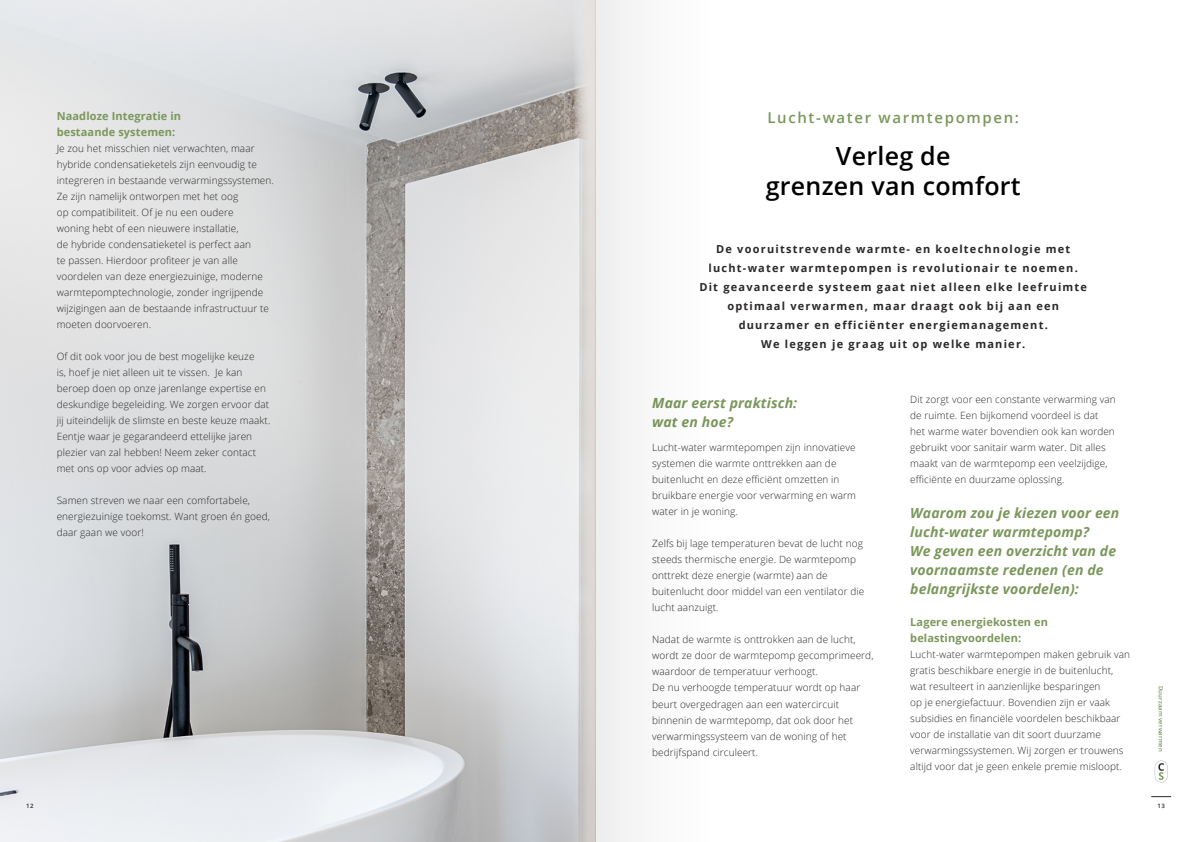
<style>
.page{position:relative;width:1191px;height:842px;background:#fff}
.page>*{position:absolute;margin:0;border:0;box-sizing:border-box;transform-origin:0 0}
.t1{font:600 25px/30px "Open Sans";letter-spacing:.01em;color:#000;text-align:center}
.t2{font:600 15px "Open Sans";letter-spacing:.11em;color:#7b975b}
.t3{font:italic 700 14px/19px "Open Sans";letter-spacing:.01em;color:#7b975b}
.t4{font:700 11px/19px "Open Sans";letter-spacing:.11em;color:#2b2828;text-align:center}
.t5{font:700 11px/16px "Open Sans";letter-spacing:.01em;color:#7b975b}
.t6{font:300 10px/16px "Open Sans";letter-spacing:.01em;color:#2b2828}
.t7{font:600 6px "Open Sans";letter-spacing:.01em;color:#7b975b}
.t8{font:600 6px "Open Sans";color:#2b2828}
</style>
<div class="page">
<img style="left:0;top:0;width:595px;height:842px">
<svg style="left:1154px;top:761px;width:13px;height:21px"></svg>
<svg style="left:1151px;top:796px;width:20px;height:1px"></svg>
<div style="left:595px;top:0;width:114px;height:842px;background:#f8f8f8"></div>
<p class="t5" style="left:57px;top:108px;width:126px">Naadloze Integratie in bestaande systemen:</p>
<p class="t6" style="left:57px;top:140px;width:219px">Je zou het misschien niet verwachten, maar hybride condensatieketels zijn eenvoudig te integreren in bestaande verwarmingssystemen.<br>Ze zijn namelijk ontworpen met het oog<br>op compatibiliteit. Of je nu een oudere<br>woning hebt of een nieuwere installatie,<br>de hybride condensatieketel is perfect aan<br>te passen. Hierdoor profiteer je van alle voordelen van deze energiezuinige, moderne warmtepomptechnologie, zonder ingrijpende wijzigingen aan de bestaande infrastructuur te moeten doorvoeren.</p>
<p class="t6" style="left:57px;top:348px;width:215px">Of dit ook voor jou de best mogelijke keuze<br>is, hoef je niet alleen uit te vissen. Je kan beroep doen op onze jarenlange expertise en deskundige begeleiding. We zorgen ervoor dat jij uiteindelijk de slimste en beste keuze maakt.<br>Eentje waar je gegarandeerd ettelijke jaren plezier van zal hebben! Neem zeker contact met ons op voor advies op maat.</p>
<p class="t6" style="left:57px;top:492px;width:215px">Samen streven we naar een comfortabele, energiezuinige toekomst. Want groen én goed, daar gaan we voor!</p>
<p class="t8" style="left:26px;top:802px;width:9px">12</p>
<h2 class="t2" style="left:767px;top:108px;width:253px">Lucht-water warmtepompen:</h2>
<h1 class="t1" style="left:765px;top:141px;width:256px">Verleg de<br>grenzen van comfort</h1>
<p class="t4" style="left:699px;top:240px;width:389px">De vooruitstrevende warmte- en koeltechnologie met lucht-water warmtepompen is revolutionair te noemen.<br>Dit geavanceerde systeem gaat niet alleen elke leefruimte optimaal verwarmen, maar draagt ook bij aan een duurzamer en efficiënter energiemanagement.<br>We leggen je graag uit op welke manier.</p>
<h3 class="t3" style="left:652px;top:393px;width:146px">Maar eerst praktisch: wat en hoe?</h3>
<p class="t6" style="left:652px;top:440px;width:205px">Lucht-water warmtepompen zijn innovatieve systemen die warmte onttrekken aan de buitenlucht en deze efficiënt omzetten in bruikbare energie voor verwarming en warm water in je woning.</p>
<p class="t6" style="left:652px;top:536px;width:214px">Zelfs bij lage temperaturen bevat de lucht nog steeds thermische energie. De warmtepomp onttrekt deze energie (warmte) aan de buitenlucht door middel van een ventilator die lucht aanzuigt.</p>
<p class="t6" style="left:652px;top:632px;width:223px">Nadat de warmte is onttrokken aan de lucht, wordt ze door de warmtepomp gecomprimeerd, waardoor de temperatuur verhoogt.<br>De nu verhoogde temperatuur wordt op haar beurt overgedragen aan een watercircuit binnenin de warmtepomp, dat ook door het verwarmingssysteem van de woning of het bedrijfspand circuleert.</p>
<p class="t6" style="left:910px;top:391px;width:207px">Dit zorgt voor een constante verwarming van de ruimte. Een bijkomend voordeel is dat het warme water bovendien ook kan worden gebruikt voor sanitair warm water. Dit alles maakt van de warmtepomp een veelzijdige, efficiënte en duurzame oplossing.</p>
<h3 class="t3" style="left:910px;top:503px;width:211px">Waarom zou je kiezen voor een lucht-water warmtepomp?<br>We geven een overzicht van de voornaamste redenen (en de belangrijkste voordelen):</h3>
<p class="t5" style="left:910px;top:614px;width:139px">Lagere energiekosten en belastingvoordelen:</p>
<p class="t6" style="left:910px;top:646px;width:221px">Lucht-water warmtepompen maken gebruik van gratis beschikbare energie in de buitenlucht, wat resulteert in aanzienlijke besparingen<br>op je energiefactuur. Bovendien zijn er vaak subsidies en financiële voordelen beschikbaar voor de installatie van dit soort duurzame verwarmingssystemen. Wij zorgen er trouwens altijd voor dat je geen enkele premie misloopt.</p>
<p class="t7" style="left:1165px;top:686px;width:67px;rotate:90deg">Duurzaam verwarmen</p>
<p class="t8" style="left:1157px;top:802px;width:9px">13</p>
</div>
